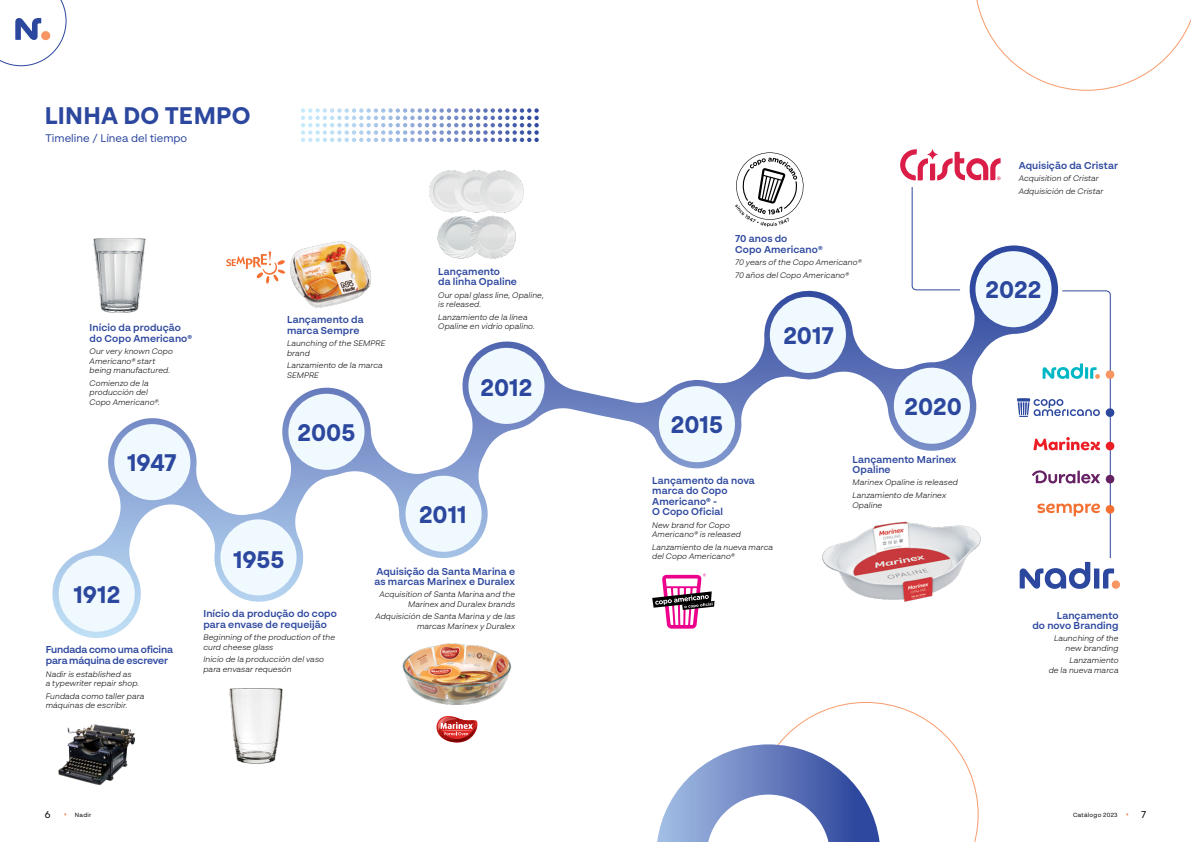
<style>
.page{position:relative;width:1191px;height:842px;background:#fff}
.page>*{position:absolute;margin:0;border:0;box-sizing:border-box;transform-origin:0 0}
.t1{font:700 24px "BR Sonoma";color:#2c479e}
.t2{font:11px "BR Sonoma";letter-spacing:.005em;color:#2c479e}
.t3{font:600 10px/10px "BR Sonoma";letter-spacing:.01em;color:#2c479e}
.t4{font:600 10px/10.9px "BR Sonoma";letter-spacing:-.02em;color:#2c479e}
.t5{font:10px "BR Sonoma";color:#000}
.t6{font:italic 300 8px/9.6px "BR Sonoma";letter-spacing:.015em;color:#000}
.t7{font:6px "BR Sonoma";letter-spacing:.05em;color:#000}
</style>
<div class="page">
<svg style="left:52px;top:264px;width:926px;height:374px"></svg>
<svg style="left:0;top:0;width:66px;height:66px"></svg>
<div style="left:41px;top:31px;width:9px;height:9px;background:#f79563;border-radius:50%"></div>
<img style="left:58px;top:724px;width:77px;height:62px">
<img style="left:94px;top:238px;width:51px;height:75px">
<img style="left:229px;top:688px;width:54px;height:76px">
<img style="left:429px;top:170px;width:94px;height:89px">
<svg style="left:735px;top:152px;width:69px;height:75px"></svg>
<img style="left:385px;top:624px;width:144px;height:81px">
<svg style="left:436px;top:716px;width:42px;height:27px"></svg>
<img style="left:265px;top:241px;width:117px;height:72px">
<svg style="left:226px;top:251px;width:59px;height:33px"></svg>
<svg style="left:652px;top:573px;width:62px;height:56px"></svg>
<img style="left:811px;top:512px;width:170px;height:99px">
<div style="left:59px;top:556px;width:76px;height:76px;background:#eff9fe;border-radius:50%"></div>
<div style="left:220px;top:519px;width:76px;height:76px;background:#eff9fe;border-radius:50%"></div>
<div style="left:405px;top:476px;width:76px;height:76px;background:#eff9fe;border-radius:50%"></div>
<div style="left:114px;top:424px;width:76px;height:76px;background:#eff9fe;border-radius:50%"></div>
<div style="left:288px;top:394px;width:76px;height:76px;background:#eff9fe;border-radius:50%"></div>
<div style="left:468px;top:348px;width:76px;height:76px;background:#eff9fe;border-radius:50%"></div>
<div style="left:659px;top:386px;width:76px;height:76px;background:#eff9fe;border-radius:50%"></div>
<div style="left:770px;top:297px;width:76px;height:76px;background:#eff9fe;border-radius:50%"></div>
<div style="left:894px;top:368px;width:76px;height:76px;background:#eff9fe;border-radius:50%"></div>
<div style="left:975px;top:251px;width:76px;height:76px;background:#eff9fe;border-radius:50%"></div>
<svg style="left:976px;top:0;width:215px;height:91px"></svg>
<svg style="left:657px;top:702px;width:321px;height:140px"></svg>
<svg style="left:359px;top:108px;width:180px;height:5px"></svg>
<div style="left:1111px;top:580px;width:9px;height:9px;background:#f79563;border-radius:50%"></div>
<svg style="left:1017px;top:290px;width:97px;height:299px"></svg>
<svg style="left:911px;top:187px;width:50px;height:104px"></svg>
<div style="left:1105px;top:370px;width:9px;height:9px;background:#f79563;border-radius:50%"></div>
<div style="left:1105px;top:408px;width:9px;height:9px;background:#2c479e;border-radius:50%"></div>
<div style="left:1105px;top:442px;width:9px;height:8px;background:#ed1d24;border-radius:50%"></div>
<div style="left:1105px;top:475px;width:9px;height:8px;background:#662064;border-radius:50%"></div>
<div style="left:1105px;top:505px;width:9px;height:9px;background:#f37032;border-radius:50%"></div>
<svg style="left:900px;top:148px;width:100px;height:32px"></svg>
<h1 class="t1" style="left:45px;top:101px;width:207px">LINHA DO TEMPO</h1>
<h2 class="t2" style="left:45px;top:131px;width:143px">Timeline / Línea del tiempo</h2>
<p class="t3" style="left:90px;top:322px;width:104px;line-height:10.9px">Início da produção do Copo Americano®</p>
<p class="t6" style="left:90px;top:346px;width:85px">Our very known Copo<br>Americano® start being manufactured.</p>
<p class="t6" style="left:90px;top:378px;width:72px">Comienzo de la producción del<br>Copo Americano®.</p>
<h1 class="t1" style="left:127px;top:448px;width:51px">1947</h1>
<p class="t3" style="left:287px;top:313px;width:78px;line-height:10.9px">Lançamento da marca Sempre</p>
<p class="t6" style="left:287px;top:338px;width:100px">Launching of the SEMPRE brand</p>
<p class="t6" style="left:287px;top:360px;width:97px">Lanzamiento de la marca<br>SEMPRE</p>
<h1 class="t1" style="left:297px;top:418px;width:59px">2005</h1>
<p class="t3" style="left:438px;top:267px;width:80px">Lançamento<br>da linha Opaline</p>
<p class="t6" style="left:438px;top:290px;width:107px">Our opal glass line, Opaline, is released.</p>
<p class="t6" style="left:438px;top:312px;width:98px">Lanzamiento de la línea<br>Opaline en vidrio opalino.</p>
<h1 class="t1" style="left:480px;top:372px;width:53px">2012</h1>
<h1 class="t1" style="left:419px;top:500px;width:49px">2011</h1>
<h1 class="t1" style="left:73px;top:580px;width:49px">1912</h1>
<p class="t4" style="left:46px;top:644px;width:129px">Fundada como uma oficina para máquina de escrever</p>
<p class="t6" style="left:46px;top:669px;width:95px">Nadir is established as<br>a typewriter repair shop.</p>
<p class="t6" style="left:46px;top:691px;width:100px">Fundada como taller para máquinas de escribir.</p>
<h1 class="t1" style="left:233px;top:545px;width:53px">1955</h1>
<p class="t3" style="left:203px;top:608px;width:135px;line-height:10.9px">Início da produção do copo para envase de requeijão</p>
<p class="t6" style="left:203px;top:632px;width:133px">Beginning of the production of the curd cheese glass</p>
<p class="t6" style="left:203px;top:654px;width:122px">Inicio de la producción del vaso para envasar requesón</p>
<p class="t3" style="left:374px;top:566px;width:142px">Aquisição da Santa Marina e as marcas Marinex e Duralex</p>
<p class="t6" style="left:379px;top:590px;width:137px;text-align:right">Acquisition of Santa Marina and the<br>Marinex and Duralex brands</p>
<p class="t6" style="left:375px;top:612px;width:141px;text-align:right">Adquisición de Santa Marina y de las marcas Marinex y Duralex</p>
<p class="t3" style="left:735px;top:233px;width:89px;line-height:10.8px">70 anos do<br>Copo Americano®</p>
<p class="t6" style="left:735px;top:256px;width:128px;line-height:12.4px">70 years of the Copo Americano®<br>70 años del Copo Americano®</p>
<h1 class="t1" style="left:783px;top:320px;width:52px">2017</h1>
<h1 class="t1" style="left:671px;top:410px;width:54px">2015</h1>
<p class="t3" style="left:652px;top:476px;width:104px;line-height:10.3px">Lançamento da nova marca do Copo<br>Americano® -<br>O Copo Oficial</p>
<p class="t6" style="left:652px;top:520px;width:90px">New brand for Copo<br>Americano® is released</p>
<p class="t6" style="left:652px;top:542px;width:122px">Lanzamiento de la nueva marca del Copo Americano®</p>
<h1 class="t1" style="left:904px;top:392px;width:59px">2020</h1>
<p class="t3" style="left:852px;top:454px;width:105px">Lançamento Marinex<br>Opaline</p>
<p class="t6" style="left:852px;top:476px;width:107px;line-height:12.4px">Marinex Opaline is released<br>Lanzamiento de Marinex</p>
<p class="t6" style="left:852px;top:500px;width:31px">Opaline</p>
<p class="t3" style="left:1018px;top:160px;width:101px">Aquisição da Cristar</p>
<p class="t6" style="left:1018px;top:172px;width:86px;line-height:12.4px">Acquisition of Cristar<br>Adquisición de Cristar</p>
<h1 class="t1" style="left:985px;top:275px;width:57px">2022</h1>
<p class="t3" style="left:1032px;top:610px;width:88px;text-align:right">Lançamento<br>do novo Branding</p>
<p class="t6" style="left:1054px;top:633px;width:66px;text-align:right">Launching of the new branding</p>
<p class="t6" style="left:1048px;top:655px;width:71px;text-align:right">Lanzamiento<br>de la nueva marca</p>
<p class="t5" style="left:45px;top:808px;width:7px">6</p>
<p class="t7" style="left:75px;top:811px;width:18px">Nadir</p>
<p class="t7" style="left:1073px;top:811px;width:46px">Catálogo 2023</p>
<p class="t5" style="left:1141px;top:808px;width:7px">7</p>
</div>
